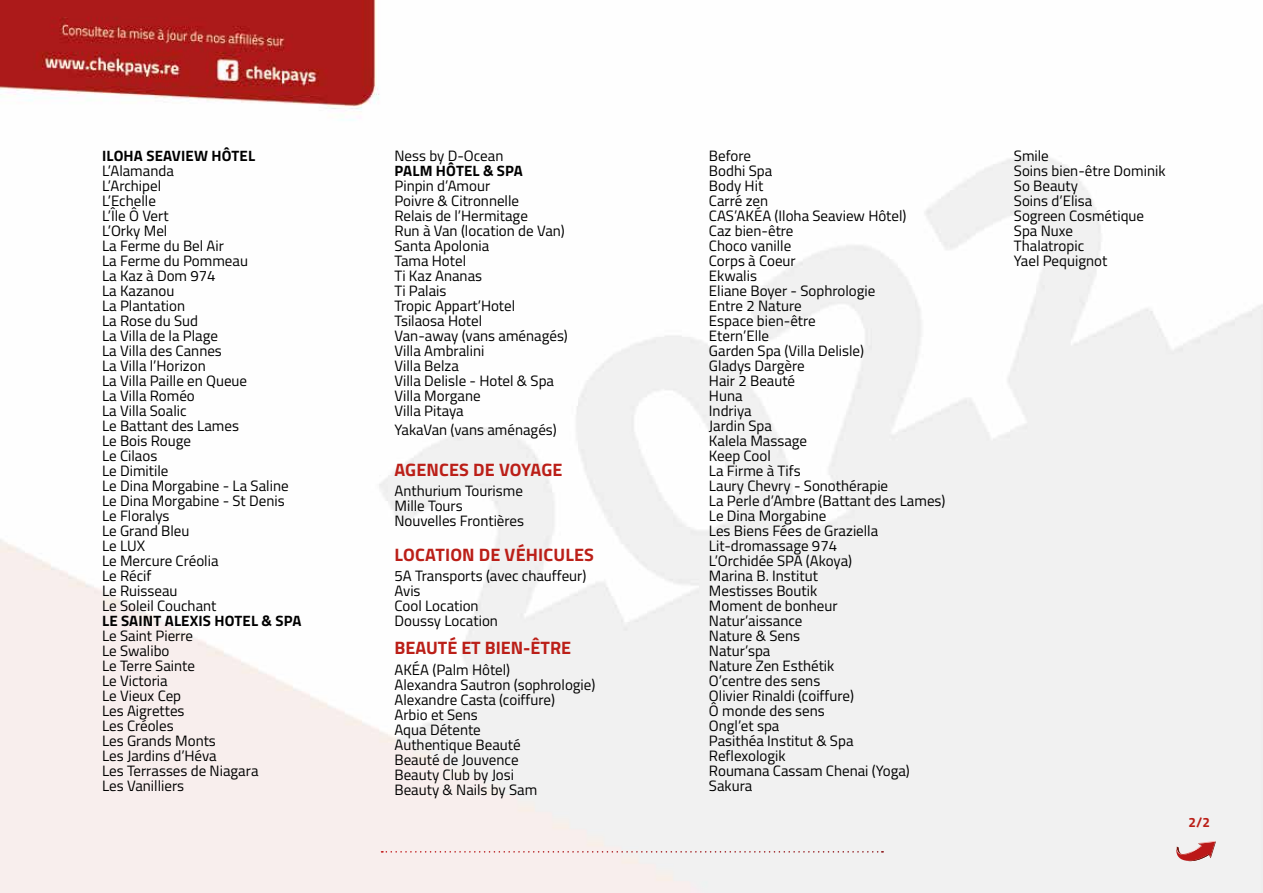
<style>
.page{position:relative;width:1263px;height:893px;background:#fff}
.page>*{position:absolute;margin:0;border:0;box-sizing:border-box;transform-origin:0 0}
.t1{font:700 18px "Titillium";letter-spacing:.01em;color:#bb1f18}
.t2{font:15px/15px "Titillium";color:#000}
.t3{font:700 15px "Titillium";letter-spacing:.01em;color:#000}
.t4{font:700 13.5px "Titillium";color:#bb1f18}
</style>
<div class="page">
<img style="left:0;top:0;width:1263px;height:893px">
<svg style="left:381px;top:851px;width:502px;height:2px"></svg>
<svg style="left:1176px;top:841px;width:40px;height:20px"></svg>
<img style="left:1177px;top:846px;width:24px;height:9px">
<p class="t3" style="left:102px;top:144px;width:155px">ILOHA SEAVIEW HÔTEL</p>
<p class="t2" style="left:102px;top:162px;width:188px">L’Alamanda<br>L’Archipel<br>L’Echelle<br>L’Île Ô Vert<br>L’Orky Mel<br>La Ferme du Bel Air<br>La Ferme du Pommeau<br>La Kaz à Dom 974<br>La Kazanou<br>La Plantation<br>La Rose du Sud<br>La Villa de la Plage<br>La Villa des Cannes<br>La Villa l’Horizon<br>La Villa Paille en Queue<br>La Villa Roméo<br>La Villa Soalic<br>Le Battant des Lames<br>Le Bois Rouge<br>Le Cilaos<br>Le Dimitile<br>Le Dina Morgabine - La Saline<br>Le Dina Morgabine - St Denis<br>Le Floralys<br>Le Grand Bleu<br>Le LUX<br>Le Mercure Créolia<br>Le Récif<br>Le Ruisseau<br>Le Soleil Couchant</p>
<p class="t3" style="left:102px;top:609px;width:201px">LE SAINT ALEXIS HOTEL &amp; SPA</p>
<p class="t2" style="left:102px;top:627px;width:158px">Le Saint Pierre<br>Le Swalibo<br>Le Terre Sainte<br>Le Victoria<br>Le Vieux Cep<br>Les Aigrettes<br>Les Créoles<br>Les Grands Monts<br>Les Jardins d’Héva<br>Les Terrasses de Niagara<br>Les Vanilliers</p>
<p class="t2" style="left:394px;top:147px;width:110px">Ness by D-Ocean</p>
<p class="t3" style="left:395px;top:159px;width:130px">PALM HÔTEL &amp; SPA</p>
<p class="t2" style="left:394px;top:177px;width:175px">Pinpin d’Amour<br>Poivre &amp; Citronnelle<br>Relais de l’Hermitage<br>Run à Van (location de Van)<br>Santa Apolonia<br>Tama Hotel<br>Ti Kaz Ananas<br>Ti Palais<br>Tropic Appart’Hotel<br>Tsilaosa Hotel<br>Van-away (vans aménagés)<br>Villa Ambralini<br>Villa Belza<br>Villa Delisle - Hotel &amp; Spa<br>Villa Morgane<br>Villa Pitaya</p>
<p class="t2" style="left:394px;top:422px;width:164px">YakaVan (vans aménagés)</p>
<p class="t1" style="left:394px;top:456px;width:170px">AGENCES DE VOYAGE</p>
<p class="t2" style="left:394px;top:483px;width:131px">Anthurium Tourisme<br>Mille Tours<br>Nouvelles Frontières</p>
<p class="t1" style="left:395px;top:541px;width:201px">LOCATION DE VÉHICULES</p>
<p class="t2" style="left:394px;top:568px;width:193px">5A Transports (avec chauffeur)<br>Avis<br>Cool Location<br>Doussy Location</p>
<p class="t1" style="left:394px;top:634px;width:178px">BEAUTÉ ET BIEN-ÊTRE</p>
<p class="t2" style="left:394px;top:661px;width:202px">AKÉA (Palm Hôtel)<br>Alexandra Sautron (sophrologie)<br>Alexandre Casta (coiffure)<br>Arbio et Sens<br>Aqua Détente<br>Authentique Beauté<br>Beauté de Jouvence<br>Beauty Club by Josi<br>Beauty &amp; Nails by Sam</p>
<p class="t2" style="left:709px;top:147px;width:238px">Before<br>Bodhi Spa<br>Body Hit<br>Carré zen<br>CAS’AKÉA (Iloha Seaview Hôtel)<br>Caz bien-être<br>Choco vanille<br>Corps à Coeur<br>Ekwalis<br>Eliane Boyer - Sophrologie<br>Entre 2 Nature<br>Espace bien-être<br>Etern’Elle<br>Garden Spa (Villa Delisle)<br>Gladys Dargère<br>Hair 2 Beauté<br>Huna<br>Indriya<br>Jardin Spa<br>Kalela Massage<br>Keep Cool<br>La Firme à Tifs<br>Laury Chevry - Sonothérapie<br>La Perle d’Ambre (Battant des Lames)<br>Le Dina Morgabine<br>Les Biens Fées de Graziella<br>Lit-dromassage 974<br>L’Orchidée SPA (Akoya)<br>Marina B. Institut<br>Mestisses Boutik<br>Moment de bonheur<br>Natur’aissance<br>Nature &amp; Sens<br>Natur’spa<br>Nature Zen Esthétik<br>O’centre des sens<br>Olivier Rinaldi (coiffure)<br>Ô monde des sens<br>Ongl’et spa<br>Pasithéa Institut &amp; Spa<br>Reflexologik<br>Roumana Cassam Chenai (Yoga)<br>Sakura</p>
<p class="t2" style="left:1014px;top:147px;width:153px">Smile<br>Soins bien-être Dominik<br>So Beauty<br>Soins d’Elisa<br>Sogreen Cosmétique<br>Spa Nuxe<br>Thalatropic<br>Yael Pequignot</p>
<p class="t4" style="left:1188px;top:812px;width:23px">2/2</p>
</div>
